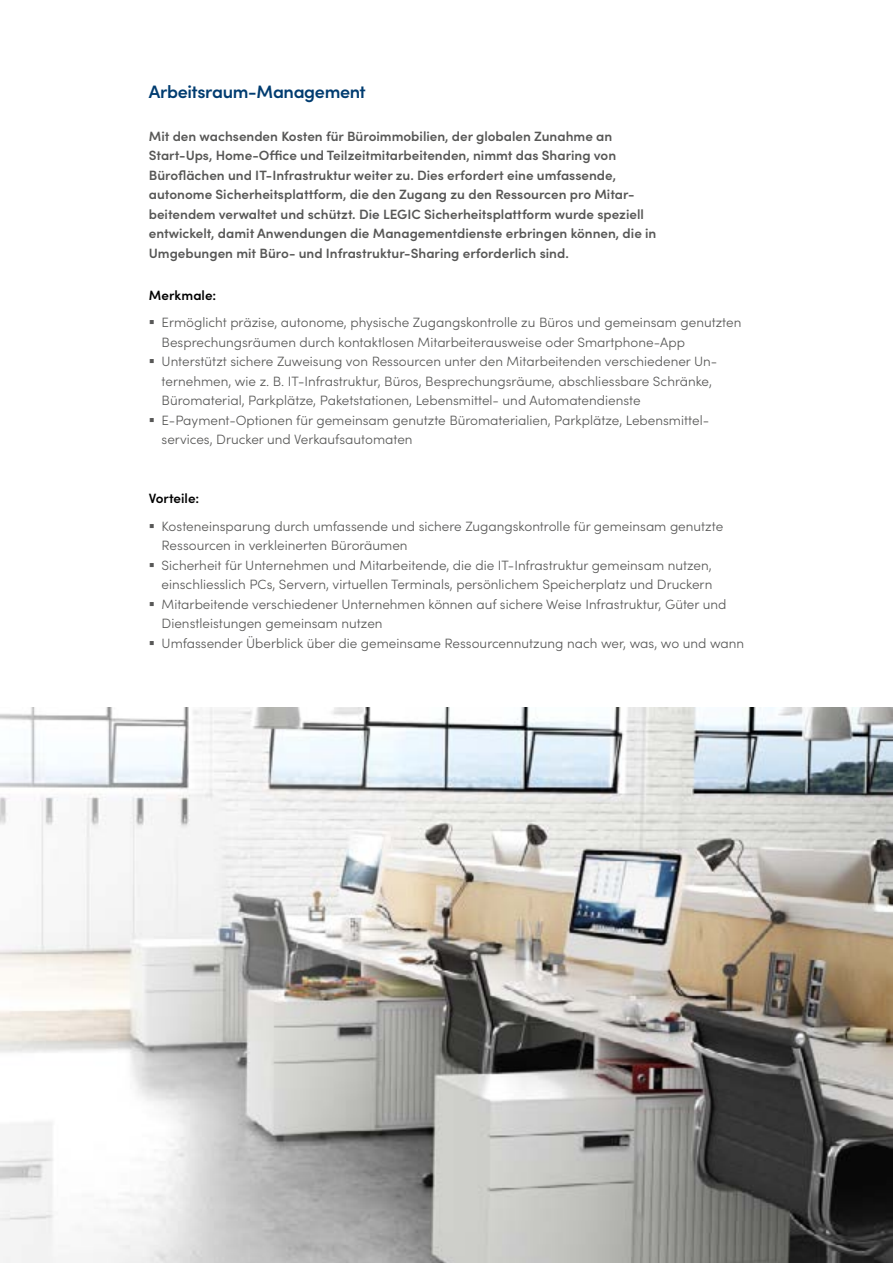
<style>
.page{position:relative;width:893px;height:1263px;background:#fff}
.page>*{position:absolute;margin:0;border:0;box-sizing:border-box;transform-origin:0 0}
.t1{font:600 18px "Sofia Pro";letter-spacing:-.02em;color:#003c70}
.t2{font:300 13.5px/19.5px "Sofia Pro";color:#575756}
.t3{font:600 13.5px/19.5px "Sofia Pro";color:#575756}
.t4{font:600 13.5px "Sofia Pro";color:#000}
</style>
<div class="page">
<img style="left:0;top:707px;width:893px;height:556px">
<h1 class="t1" style="left:149px;top:78px;width:219px">Arbeitsraum-Management</h1>
<p class="t3" style="left:149px;top:125px;width:509px">Mit den wachsenden Kosten für Büroimmobilien, der globalen Zunahme an Start-Ups, Home-Office und Teilzeitmitarbeitenden, nimmt das Sharing von Büroflächen und IT-Infrastruktur weiter zu. Dies erfordert eine umfassende, autonome Sicherheitsplattform, die den Zugang zu den Ressourcen pro Mitar&shy;beitendem verwaltet und schützt. Die LEGIC Sicherheitsplattform wurde speziell entwickelt, damit Anwendungen die Managementdienste erbringen können, die in Umgebungen mit Büro- und Infrastruktur-Sharing erforderlich sind.</p>
<p class="t4" style="left:149px;top:285px;width:69px">Merkmale:</p>
<p class="t2" style="left:162px;top:312px;width:581px;text-indent:-13px">▪ Ermöglicht präzise, autonome, physische Zugangskontrolle zu Büros und gemeinsam genutzten<br>Besprechungsräumen durch kontaktlosen Mitarbeiterausweise oder Smartphone-App</p>
<p class="t2" style="left:162px;top:351px;width:557px;text-indent:-13px">▪ Unterstützt sichere Zuweisung von Ressourcen unter den Mitarbeitenden verschiedener Un&shy;ternehmen, wie z. B. IT-Infrastruktur, Büros, Besprechungsräume, abschliessbare Schränke,<br>Büromaterial, Parkplätze, Paketstationen, Lebensmittel- und Automatendienste</p>
<p class="t2" style="left:162px;top:409px;width:549px;text-indent:-13px">▪ E-Payment-Optionen für gemeinsam genutzte Büromaterialien, Parkplätze, Lebensmittel&shy;services, Drucker und Verkaufsautomaten</p>
<p class="t4" style="left:149px;top:488px;width:52px">Vorteile:</p>
<p class="t2" style="left:162px;top:515px;width:563px;text-indent:-13px">▪ Kosteneinsparung durch umfassende und sichere Zugangskontrolle für gemeinsam genutzte<br>Ressourcen in verkleinerten Büroräumen</p>
<p class="t2" style="left:149px;top:554px;width:565px;text-align:right">▪ Sicherheit für Unternehmen und Mitarbeitende, die die IT-Infrastruktur gemeinsam nutzen, einschliesslich PCs, Servern, virtuellen Terminals, persönlichem Speicherplatz und Druckern</p>
<p class="t2" style="left:162px;top:593px;width:566px;text-indent:-13px">▪ Mitarbeitende verschiedener Unternehmen können auf sichere Weise Infrastruktur, Güter und<br>Dienstleistungen gemeinsam nutzen</p>
<p class="t2" style="left:149px;top:632px;width:597px">▪ Umfassender Überblick über die gemeinsame Ressourcennutzung nach wer, was, wo und wann</p>
</div>
